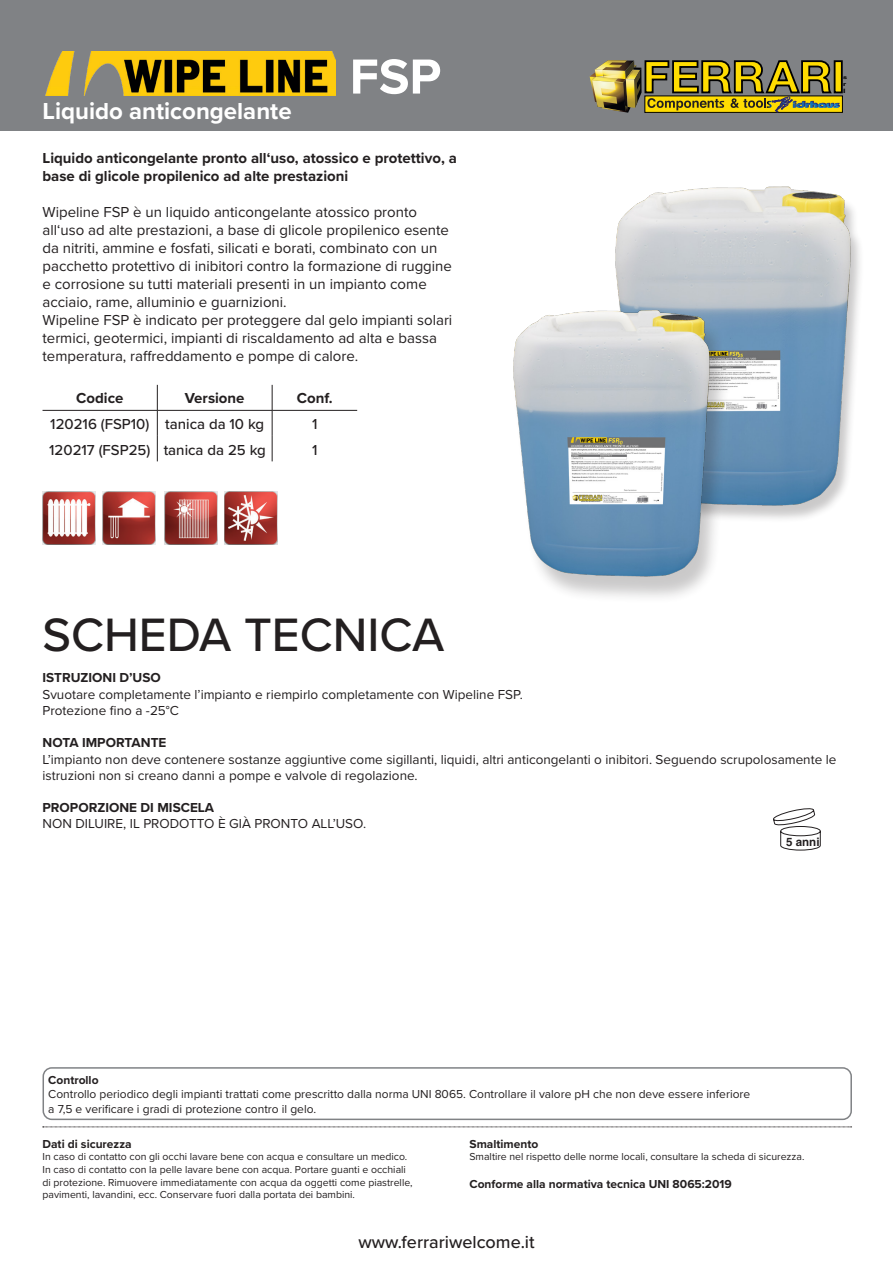
<style>
.page{position:relative;width:893px;height:1263px;background:#fff}
.page>*{position:absolute;margin:0;border:0;box-sizing:border-box;transform-origin:0 0}
.t1{font:700 51px "Proxima Nova";color:#fff}
.t2{font:500 48.6px "Proxima Nova";color:#231f20}
.t3{font:700 24px "Proxima Nova";color:#fff}
.t4{font:500 18px "Proxima Nova";color:#231f20}
.t5{font:15px/18px "Proxima Nova";color:#231f20}
.t6{font:700 15px/18px "Proxima Nova";color:#231f20}
.t7{font:500 15px "Proxima Nova";color:#231f20}
.t8{font:13.5px "Proxima Nova";color:#231f20}
.t9{font:700 13.5px "Proxima Nova";color:#231f20}
.t10{font:12px "Proxima Nova";color:#231f20}
.t11{font:700 12px "Proxima Nova";color:#231f20}
.t12{font:700 11.55px "Helvetica";color:#231f20}
.t13{font:10.5px/12.6px "Proxima Nova";color:#231f20}
.t14{font:700 6px "Helvetica";color:#000;scale:1.46 1}
.t15{font:700 5.4px "Helvetica";color:#000;scale:1.46 1}
.t16{font:700 4.95px "Helvetica";color:#000;scale:1.46 1}
</style>
<div class="page">
<img style="left:615px;top:186px;width:245px;height:333px">
<div style="left:0;top:0;width:893px;height:131px;background:#808285"></div>
<div style="left:834px;top:60px;width:9px;height:33px;border:2px solid #000"></div>
<svg style="left:590px;top:60px;width:250px;height:53px"></svg>
<img style="left:513px;top:288px;width:221px;height:309px">
<div style="left:43px;top:1067px;width:809px;height:53px;border:2px solid #808285;border-radius:9px"></div>
<svg style="left:43px;top:1127px;width:809px;height:1px"></svg>
<img style="left:46px;top:51px;width:289px;height:44px">
<svg style="left:773px;top:808px;width:48px;height:43px"></svg>
<img style="left:225px;top:491px;width:53px;height:53px">
<img style="left:164px;top:491px;width:54px;height:53px">
<img style="left:103px;top:491px;width:53px;height:53px">
<img style="left:43px;top:491px;width:53px;height:53px">
<hr style="left:43px;top:410px;width:114px;height:1px;background:#231f20">
<hr style="left:157px;top:410px;width:115px;height:1px;background:#231f20">
<hr style="left:272px;top:410px;width:85px;height:1px;background:#231f20">
<svg style="left:157px;top:385px;width:1px;height:76px"></svg>
<svg style="left:272px;top:385px;width:1px;height:76px"></svg>
<p class="t3" style="left:43px;top:93px;width:251px">Liquido anticongelante</p>
<p class="t1" style="left:350px;top:39px;width:93px">FSP</p>
<p class="t6" style="left:43px;top:148px;width:416px">Liquido anticongelante pronto all‘uso, atossico e protettivo, a base di glicole propilenico ad alte prestazioni</p>
<p class="t5" style="left:43px;top:202px;width:411px">Wipeline FSP è un liquido anticongelante atossico pronto all‘uso ad alte prestazioni, a base di glicole propilenico esente da nitriti, ammine e fosfati, silicati e borati, combinato con un pacchetto protettivo di inibitori contro la formazione di ruggine e corrosione su tutti materiali presenti in un impianto come acciaio, rame, alluminio e guarnizioni.</p>
<p class="t5" style="left:43px;top:310px;width:411px">Wipeline FSP è indicato per proteggere dal gelo impianti solari termici, geotermici, impianti di riscaldamento ad alta e bassa</p>
<p class="t5" style="left:43px;top:346px;width:317px">temperatura, raffreddamento e pompe di calore.</p>
<p class="t6" style="left:76px;top:389px;width:49px">Codice</p>
<p class="t6" style="left:185px;top:389px;width:61px">Versione</p>
<p class="t6" style="left:297px;top:389px;width:37px">Conf.</p>
<p class="t7" style="left:50px;top:413px;width:101px">120216 (FSP10)</p>
<p class="t7" style="left:165px;top:413px;width:100px">tanica da 10 kg</p>
<p class="t7" style="left:312px;top:413px;width:7px">1</p>
<p class="t7" style="left:49px;top:438px;width:103px">120217 (FSP25)</p>
<p class="t7" style="left:164px;top:438px;width:104px">tanica da 25 kg</p>
<p class="t7" style="left:312px;top:438px;width:7px">1</p>
<p class="t2" style="left:43px;top:598px;width:404px">SCHEDA TECNICA</p>
<p class="t16" style="left:843px;top:74px;width:4px">s</p>
<p class="t15" style="left:843px;top:80px;width:4px">r</p>
<p class="t14" style="left:843px;top:86px;width:3px">l</p>
<p class="t9" style="left:43px;top:668px;width:120px">ISTRUZIONI D’USO</p>
<p class="t8" style="left:43px;top:684px;width:482px">Svuotare completamente l’impianto e riempirlo completamente con Wipeline FSP.</p>
<p class="t8" style="left:43px;top:700px;width:138px">Protezione fino a -25°C</p>
<p class="t9" style="left:43px;top:733px;width:125px">NOTA IMPORTANTE</p>
<p class="t8" style="left:43px;top:749px;width:795px">L’impianto non deve contenere sostanze aggiuntive come sigillanti, liquidi, altri anticongelanti o inibitori. Seguendo scrupolosamente le</p>
<p class="t8" style="left:43px;top:765px;width:377px">istruzioni non si creano danni a pompe e valvole di regolazione.</p>
<p class="t9" style="left:43px;top:797px;width:173px">PROPORZIONE DI MISCELA</p>
<p class="t8" style="left:43px;top:814px;width:325px">NON DILUIRE, IL PRODOTTO È GIÀ PRONTO ALL’USO.</p>
<p class="t12" style="left:786px;top:835px;width:35px">5 anni</p>
<p class="t11" style="left:48px;top:1071px;width:52px">Controllo</p>
<p class="t10" style="left:48px;top:1085px;width:703px">Controllo periodico degli impianti trattati come prescritto dalla norma UNI 8065. Controllare il valore pH che non deve essere inferiore</p>
<p class="t10" style="left:48px;top:1100px;width:269px">a 7,5 e verificare i gradi di protezione contro il gelo.</p>
<p class="t11" style="left:43px;top:1135px;width:91px">Dati di sicurezza</p>
<p class="t13" style="left:43px;top:1150px;width:372px">In caso di contatto con gli occhi lavare bene con acqua e consultare un medico.<br>In caso di contatto con la pelle lavare bene con acqua. Portare guanti e occhiali di protezione. Rimuovere immediatamente con acqua da oggetti come piastrelle, pavimenti, lavandini, ecc. Conservare fuori dalla portata dei bambini.</p>
<p class="t11" style="left:469px;top:1135px;width:70px">Smaltimento</p>
<p class="t13" style="left:469px;top:1150px;width:336px">Smaltire nel rispetto delle norme locali, consultare la scheda di sicurezza.</p>
<p class="t11" style="left:469px;top:1175px;width:264px">Conforme alla normativa tecnica UNI 8065:2019</p>
<p class="t4" style="left:358px;top:1229px;width:178px">www.ferrariwelcome.it</p>
</div>
